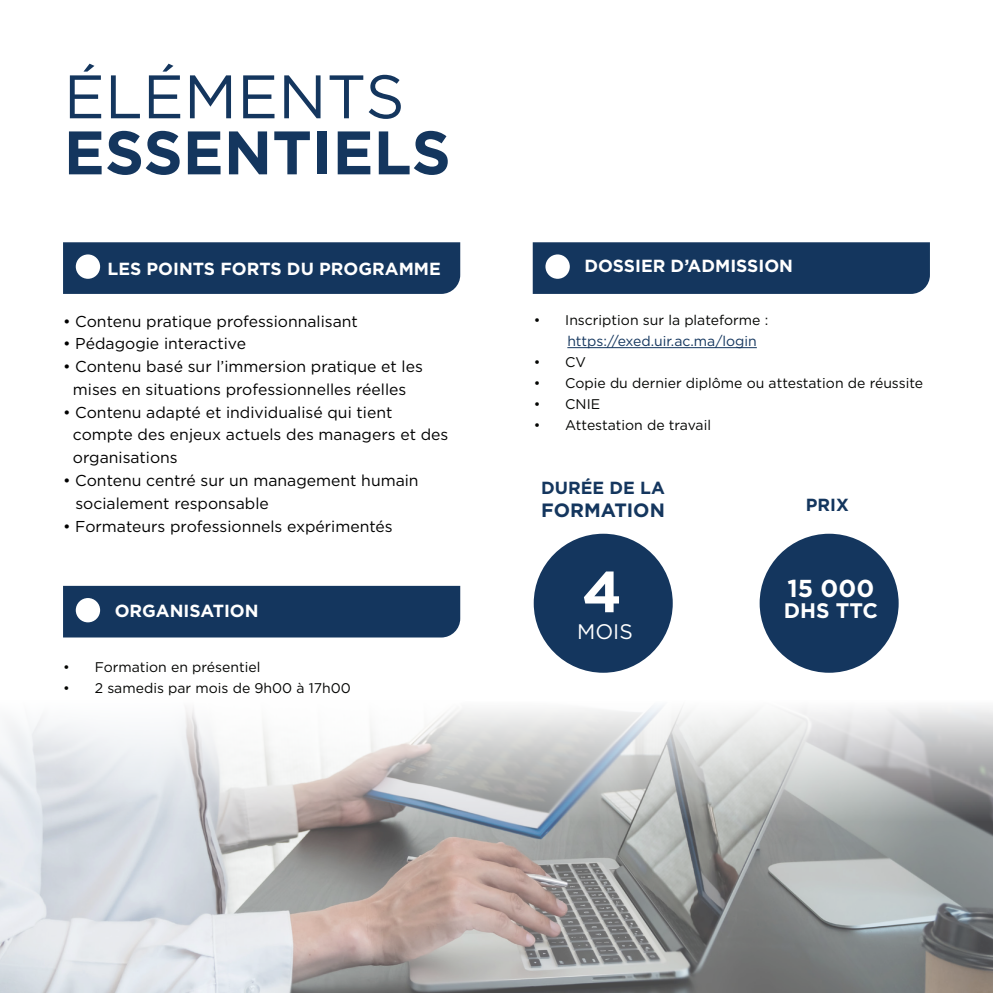
<style>
.page{position:relative;width:993px;height:993px;background:#fff}
.page>*{position:absolute;margin:0;border:0;box-sizing:border-box;transform-origin:0 0}
.t1{font:700 61.25px "Gotham";color:#14365e}
.t2{font:61.25px "Gotham";color:#14365e}
.t3{font:700 57.75px "Gotham";color:#fff}
.t4{font:700 24.5px "Gotham";color:#fff}
.t5{font:700 21px "Gotham";color:#fff}
.t6{font:21px "Gotham";color:#fff}
.t7{font:700 19.25px "Gotham";color:#14365e}
.t8{font:700 17.5px "Gotham";color:#fff}
.t9{font:700 17.5px "Gotham";color:#14365e}
.t10{font:15.75px "Gotham";color:#000}
.t11{font:14px "Gotham";color:#040503}
.t12{font:14px "Gotham";color:#14365e}
</style>
<div class="page">
<div style="left:63px;top:242px;width:397px;height:52px;background:#14365e"></div>
<div style="left:76px;top:254px;width:24px;height:25px;background:#fff;border-radius:50%"></div>
<div style="left:532px;top:242px;width:397px;height:52px;background:#14365e"></div>
<div style="left:545px;top:254px;width:24px;height:25px;background:#fff;border-radius:50%"></div>
<div style="left:63px;top:585px;width:397px;height:52px;background:#14365e"></div>
<div style="left:76px;top:598px;width:24px;height:24px;background:#fff;border-radius:50%"></div>
<hr style="left:567px;top:347px;width:189px;height:1px;background:#14365e">
<div style="left:533px;top:533px;width:139px;height:139px;background:#14365e;border-radius:50%"></div>
<div style="left:759px;top:533px;width:139px;height:139px;background:#14365e;border-radius:50%"></div>
<img style="left:0;top:706px;width:992px;height:286px">
<p class="t2" style="left:64px;top:57px;width:342px">ÉLÉMENTS</p>
<p class="t1" style="left:64px;top:112px;width:388px">ESSENTIELS</p>
<p class="t8" style="left:107px;top:257px;width:335px">LES POINTS FORTS DU PROGRAMME</p>
<p class="t8" style="left:584px;top:254px;width:210px">DOSSIER D’ADMISSION</p>
<p class="t10" style="left:63px;top:311px;width:296px">• Contenu pratique professionnalisant</p>
<p class="t10" style="left:63px;top:333px;width:184px">• Pédagogie interactive</p>
<p class="t10" style="left:63px;top:356px;width:361px">• Contenu basé sur l’immersion pratique et les</p>
<p class="t10" style="left:73px;top:379px;width:335px">mises en situations professionnelles réelles</p>
<p class="t10" style="left:63px;top:402px;width:331px">• Contenu adapté et individualisé qui tient</p>
<p class="t10" style="left:73px;top:424px;width:377px">compte des enjeux actuels des managers et des</p>
<p class="t10" style="left:73px;top:447px;width:106px">organisations</p>
<p class="t10" style="left:63px;top:470px;width:357px">• Contenu centré sur un management humain</p>
<p class="t10" style="left:75px;top:493px;width:195px">socialement responsable</p>
<p class="t10" style="left:63px;top:515px;width:331px">• Formateurs professionnels expérimentés</p>
<p class="t8" style="left:115px;top:599px;width:145px">ORGANISATION</p>
<p class="t11" style="left:63px;top:657px;width:198px">• Formation en présentiel</p>
<p class="t11" style="left:63px;top:678px;width:289px">• 2 samedis par mois de 9h00 à 17h00</p>
<p class="t11" style="left:533px;top:311px;width:236px">• Inscription sur la plateforme :</p>
<p class="t12" style="left:567px;top:332px;width:191px">https://exed.uir.ac.ma/login</p>
<p class="t11" style="left:533px;top:353px;width:54px">• CV</p>
<p class="t11" style="left:533px;top:374px;width:391px">• Copie du dernier diplôme ou attestation de réussite</p>
<p class="t11" style="left:533px;top:395px;width:68px">• CNIE</p>
<p class="t11" style="left:533px;top:416px;width:179px">• Attestation de travail</p>
<p class="t9" style="left:541px;top:476px;width:125px">DURÉE DE LA</p>
<p class="t7" style="left:541px;top:497px;width:125px">FORMATION</p>
<p class="t9" style="left:805px;top:492px;width:45px">PRIX</p>
<p class="t3" style="left:582px;top:553px;width:41px">4</p>
<p class="t6" style="left:577px;top:617px;width:57px">MOIS</p>
<p class="t4" style="left:787px;top:572px;width:88px">15 000</p>
<p class="t5" style="left:783px;top:596px;width:96px">DHS TTC</p>
</div>
